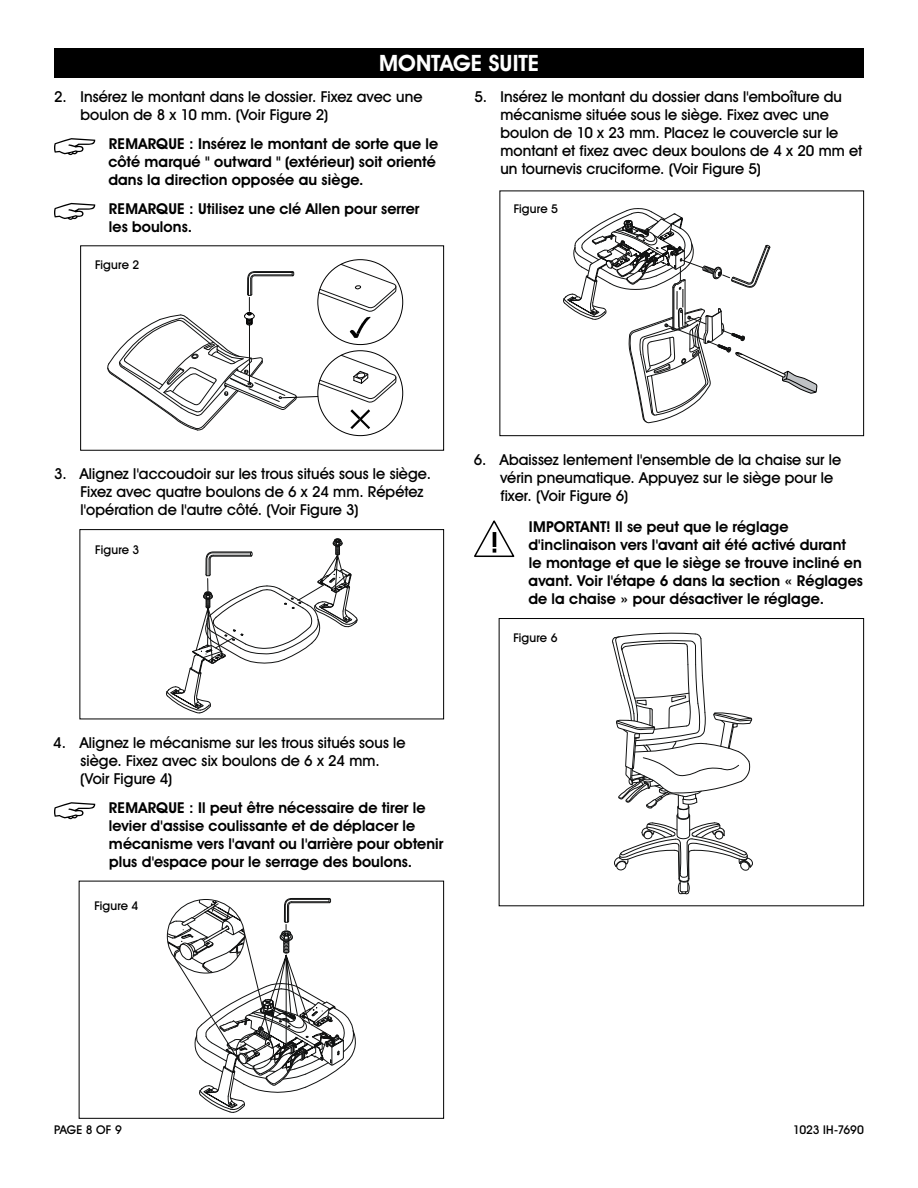
<style>
.page{position:relative;width:918px;height:1188px;background:#fff}
.page>*{position:absolute;margin:0;border:0;box-sizing:border-box;transform-origin:0 0}
.t1{font:700 22.5px "Uline Two Knine";color:#fff}
.t2{font:15px/18px "Uline Two Knine";letter-spacing:.005em;color:#000}
.t3{font:700 15px/18px "Uline Two Knine";letter-spacing:.005em;color:#000}
.t4{font:12px "Uline Two Knine";letter-spacing:.01em;color:#000}
.t5{font:12px "Uline Two Knine";letter-spacing:-.015em;color:#000}
</style>
<div class="page">
<svg style="left:107px;top:263px;width:292px;height:168px"></svg>
<div style="left:80px;top:245px;width:364px;height:206px;border:1px solid #000"></div>
<svg style="left:166px;top:538px;width:192px;height:175px"></svg>
<div style="left:80px;top:529px;width:364px;height:190px;border:1px solid #000"></div>
<svg style="left:167px;top:898px;width:189px;height:215px"></svg>
<div style="left:79px;top:881px;width:365px;height:238px;border:1px solid #000"></div>
<svg style="left:563px;top:190px;width:254px;height:233px"></svg>
<div style="left:500px;top:191px;width:364px;height:245px;border:1px solid #000"></div>
<svg style="left:612px;top:633px;width:141px;height:261px"></svg>
<div style="left:499px;top:618px;width:365px;height:288px;border:1px solid #000"></div>
<svg style="left:54px;top:138px;width:41px;height:17px"></svg>
<svg style="left:54px;top:203px;width:41px;height:17px"></svg>
<svg style="left:54px;top:802px;width:41px;height:17px"></svg>
<svg style="left:474px;top:520px;width:40px;height:37px"></svg>
<div style="left:54px;top:48px;width:810px;height:30px;background:#000"></div>
<h1 class="t1" style="left:379px;top:50px;width:161px">MONTAGE SUITE</h1>
<p class="t2" style="left:81px;top:88px;width:344px;text-indent:-26px">2. Insérez le montant dans le dossier. Fixez avec une boulon de 8 x 10 mm. (Voir Figure 2)</p>
<p class="t3" style="left:108px;top:134px;width:331px">REMARQUE : Insérez le montant de sorte que le côté marqué " outward " (extérieur) soit orienté dans la direction opposée au siège.</p>
<p class="t3" style="left:109px;top:199px;width:312px">REMARQUE : Utilisez une clé Allen pour serrer les boulons.</p>
<p class="t4" style="left:95px;top:258px;width:46px">Figure 2</p>
<p class="t2" style="left:500px;top:88px;width:364px;text-indent:-26px">5. Insérez le montant du dossier dans l'emboîture du mécanisme située sous le siège. Fixez avec une boulon de 10 x 23 mm. Placez le couvercle sur le montant et fixez avec deux boulons de 4 x 20 mm et un tournevis cruciforme. (Voir Figure 5)</p>
<p class="t4" style="left:514px;top:201px;width:46px">Figure 5</p>
<p class="t2" style="left:80px;top:465px;width:352px;text-indent:-26px">3. Alignez l'accoudoir sur les trous situés sous le siège.<br>Fixez avec quatre boulons de 6 x 24 mm. Répétez l'opération de l'autre côté. (Voir Figure 3)</p>
<p class="t4" style="left:95px;top:542px;width:46px">Figure 3</p>
<p class="t2" style="left:500px;top:450px;width:343px;text-indent:-26px">6. Abaissez lentement l'ensemble de la chaise sur le vérin pneumatique. Appuyez sur le siège pour le fixer. (Voir Figure 6)</p>
<p class="t3" style="left:528px;top:518px;width:336px">IMPORTANT! Il se peut que le réglage d'inclinaison vers l'avant ait été activé durant<br>le montage et que le siège se trouve incliné en avant. Voir l'étape 6 dans la section « Réglages de la chaise » pour désactiver le réglage.</p>
<p class="t4" style="left:513px;top:630px;width:46px">Figure 6</p>
<p class="t2" style="left:80px;top:734px;width:327px;text-indent:-27px">4. Alignez le mécanisme sur les trous situés sous le siège. Fixez avec six boulons de 6 x 24 mm. (Voir Figure 4)</p>
<p class="t3" style="left:109px;top:798px;width:336px">REMARQUE : Il peut être nécessaire de tirer le levier d'assise coulissante et de déplacer le mécanisme vers l'avant ou l'arrière pour obtenir plus d'espace pour le serrage des boulons.</p>
<p class="t4" style="left:94px;top:898px;width:46px">Figure 4</p>
<p class="t4" style="left:54px;top:1122px;width:69px">PAGE 8 OF 9</p>
<p class="t5" style="left:793px;top:1122px;width:72px">1023 IH-7690</p>
</div>
